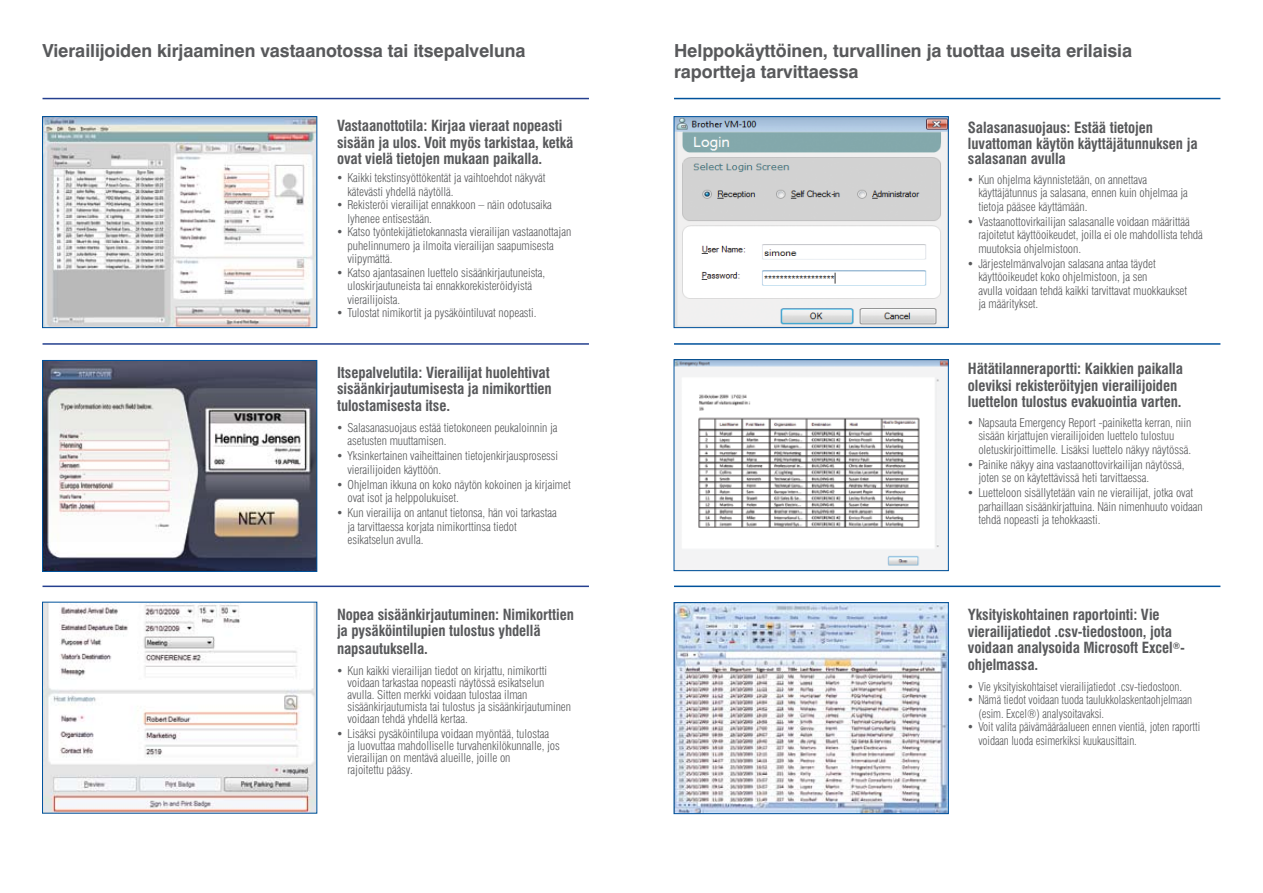
<style>
.page{position:relative;width:1263px;height:893px;background:#fff}
.page>*{position:absolute;margin:0;border:0;box-sizing:border-box;transform-origin:0 0}
.t1{font:700 18px/21px "Swiss 721 BT";letter-spacing:-.005em;color:#58595b}
.t2{font:700 condensed 15px/16.5px "Swiss 721 BT";letter-spacing:-.005em;color:#58595b}
.t3{font:300 condensed 12px/13.5px "Swiss 721 BT";letter-spacing:-.005em;color:#58595b}
.t4{font:300 condensed 12px/13.5px "Swiss 721 BT";letter-spacing:-.005em;color:#58595b;scale:.94 1}
</style>
<div class="page">
<img style="left:44px;top:118px;width:271px;height:208px">
<div style="left:42px;top:116px;width:275px;height:212px;border:1px solid #00529c"></div>
<img style="left:676px;top:118px;width:271px;height:208px">
<div style="left:674px;top:116px;width:275px;height:212px;border:1px solid #00529c"></div>
<img style="left:44px;top:362px;width:271px;height:208px">
<div style="left:42px;top:360px;width:275px;height:212px;border:1px solid #00529c"></div>
<img style="left:676px;top:361px;width:271px;height:208px">
<div style="left:674px;top:359px;width:275px;height:212px;border:1px solid #00529c"></div>
<img style="left:676px;top:604px;width:271px;height:208px">
<div style="left:674px;top:602px;width:275px;height:212px;border:1px solid #00529c"></div>
<img style="left:44px;top:604px;width:271px;height:207px">
<hr style="left:43px;top:98px;width:546px;height:1px;background:#25408f">
<hr style="left:43px;top:343px;width:546px;height:2px;background:#25408f">
<hr style="left:43px;top:586px;width:546px;height:1px;background:#25408f">
<hr style="left:674px;top:98px;width:546px;height:1px;background:#00529c">
<hr style="left:674px;top:343px;width:546px;height:2px;background:#00529c">
<hr style="left:674px;top:586px;width:546px;height:1px;background:#00529c">
<h1 class="t1" style="left:43px;top:40px;width:484px">Vierailijoiden kirjaaminen vastaanotossa tai itsepalveluna</h1>
<h1 class="t1" style="left:674px;top:40px;width:460px">Helppokäyttöinen, turvallinen ja tuottaa useita erilaisia raportteja tarvittaessa</h1>
<p class="t2" style="left:337px;top:117px;width:238px">Vastaanottotila: Kirjaa vieraat nopeasti sisään ja ulos. Voit myös tarkistaa, ketkä ovat vielä tietojen mukaan paikalla.</p>
<p class="t3" style="left:347px;top:171px;width:200px;text-indent:-11px">• Kaikki tekstinsyöttökentät ja vaihtoehdot näkyvät kätevästi yhdellä näytöllä.</p>
<p class="t3" style="left:347px;top:198px;width:206px;text-indent:-11px">• Rekisteröi vierailijat ennakkoon – näin odotusaika lyhenee entisestään.</p>
<p class="t3" style="left:347px;top:225px;width:225px;text-indent:-11px">• Katso työntekijätietokannasta vierailijan vastaanottajan puhelinnumero ja ilmoita vierailijan saapumisesta viipymättä.</p>
<p class="t3" style="left:347px;top:265px;width:199px;text-indent:-11px">• Katso ajantasainen luettelo sisäänkirjautuneista, uloskirjautuneista tai ennakkorekisteröidyistä vierailijoista.</p>
<p class="t3" style="left:337px;top:306px;width:201px">• Tulostat nimikortit ja pysäköintiluvat nopeasti.</p>
<p class="t2" style="left:337px;top:364px;width:216px">Itsepalvelutila: Vierailijat huolehtivat sisäänkirjautumisesta ja nimikorttien tulostamisesta itse.</p>
<p class="t3" style="left:347px;top:421px;width:212px;text-indent:-11px">• Salasanasuojaus estää tietokoneen peukaloinnin ja asetusten muuttamisen.</p>
<p class="t3" style="left:347px;top:449px;width:212px;text-indent:-11px">• Yksinkertainen vaiheittainen tietojenkirjausprosessi vierailijoiden käyttöön.</p>
<p class="t3" style="left:347px;top:478px;width:225px;text-indent:-11px">• Ohjelman ikkuna on koko näytön kokoinen ja kirjaimet ovat isot ja helppolukuiset.</p>
<p class="t3" style="left:347px;top:506px;width:211px;text-indent:-11px">• Kun vierailija on antanut tietonsa, hän voi tarkastaa ja tarvittaessa korjata nimikorttinsa tiedot esikatselun avulla.</p>
<p class="t2" style="left:337px;top:606px;width:238px">Nopea sisäänkirjautuminen: Nimikorttien ja pysäköintilupien tulostus yhdellä</p>
<p class="t2" style="left:337px;top:640px;width:92px">napsautuksella.</p>
<p class="t3" style="left:347px;top:665px;width:225px;line-height:12px;text-indent:-11px">• Kun kaikki vierailijan tiedot on kirjattu, nimikortti voidaan tarkastaa nopeasti näytössä esikatselun avulla. Sitten merkki voidaan tulostaa ilman sisäänkirjautumista tai tulostus ja sisäänkirjautuminen voidaan tehdä yhdellä kertaa.</p>
<p class="t3" style="left:347px;top:728px;width:214px;line-height:12px;text-indent:-11px">• Lisäksi pysäköintilupa voidaan myöntää, tulostaa<br>ja luovuttaa mahdolliselle turvahenkilökunnalle, jos vierailijan on mentävä alueille, joille on<br>rajoitettu pääsy.</p>
<p class="t2" style="left:968px;top:119px;width:231px">Salasanasuojaus: Estää tietojen luvattoman käytön käyttäjätunnuksen ja</p>
<p class="t2" style="left:968px;top:150px;width:99px">salasanan avulla</p>
<p class="t3" style="left:978px;top:172px;width:211px;text-indent:-11px">• Kun ohjelma käynnistetään, on annettava käyttäjätunnus ja salasana, ennen kuin ohjelmaa ja tietoja pääsee käyttämään.</p>
<p class="t3" style="left:978px;top:214px;width:226px;text-indent:-11px">• Vastaanottovirkailijan salasanalle voidaan määrittää rajoitetut käyttöoikeudet, joilla ei ole mahdollista tehdä muutoksia ohjelmistoon.</p>
<p class="t3" style="left:978px;top:256px;width:210px;text-indent:-11px">• Järjestelmänvalvojan salasana antaa täydet käyttöoikeudet koko ohjelmistoon, ja sen<br>avulla voidaan tehdä kaikki tarvittavat muokkaukset ja määritykset.</p>
<p class="t2" style="left:968px;top:360px;width:217px">Hätätilanneraportti: Kaikkien paikalla oleviksi rekisteröityjen vierailijoiden luettelon tulostus evakuointia varten.</p>
<p class="t3" style="left:978px;top:415px;width:214px;text-indent:-11px">• Napsauta Emergency Report -painiketta kerran, niin sisään kirjattujen vierailijoiden luettelo tulostuu oletuskirjoittimelle. Lisäksi luettelo näkyy näytössä.</p>
<p class="t3" style="left:978px;top:457px;width:208px;text-indent:-11px">• Painike näkyy aina vastaanottovirkailijan näytössä, joten se on käytettävissä heti tarvittaessa.</p>
<p class="t3" style="left:978px;top:486px;width:226px;text-indent:-11px">• Luetteloon sisällytetään vain ne vierailijat, jotka ovat parhaillaan sisäänkirjattuina. Näin nimenhuuto voidaan tehdä nopeasti ja tehokkaasti.</p>
<p class="t2" style="left:968px;top:606px;width:219px">Yksityiskohtainen raportointi: Vie vierailijatiedot .csv-tiedostoon, jota voidaan analysoida Microsoft Excel<sup>®</sup>- ohjelmassa.</p>
<p class="t4" style="left:968px;top:679px;width:229px">• Vie yksityiskohtaiset vierailijatiedot .csv-tiedostoon.</p>
<p class="t4" style="left:978px;top:693px;width:229px;text-indent:-10px">• Nämä tiedot voidaan tuoda taulukkolaskentaohjelmaan (esim. Excel®) analysoitavaksi.</p>
<p class="t4" style="left:978px;top:720px;width:237px;text-indent:-10px">• Voit valita päivämääräalueen ennen vientiä, joten raportti voidaan luoda esimerkiksi kuukausittain.</p>
</div>
